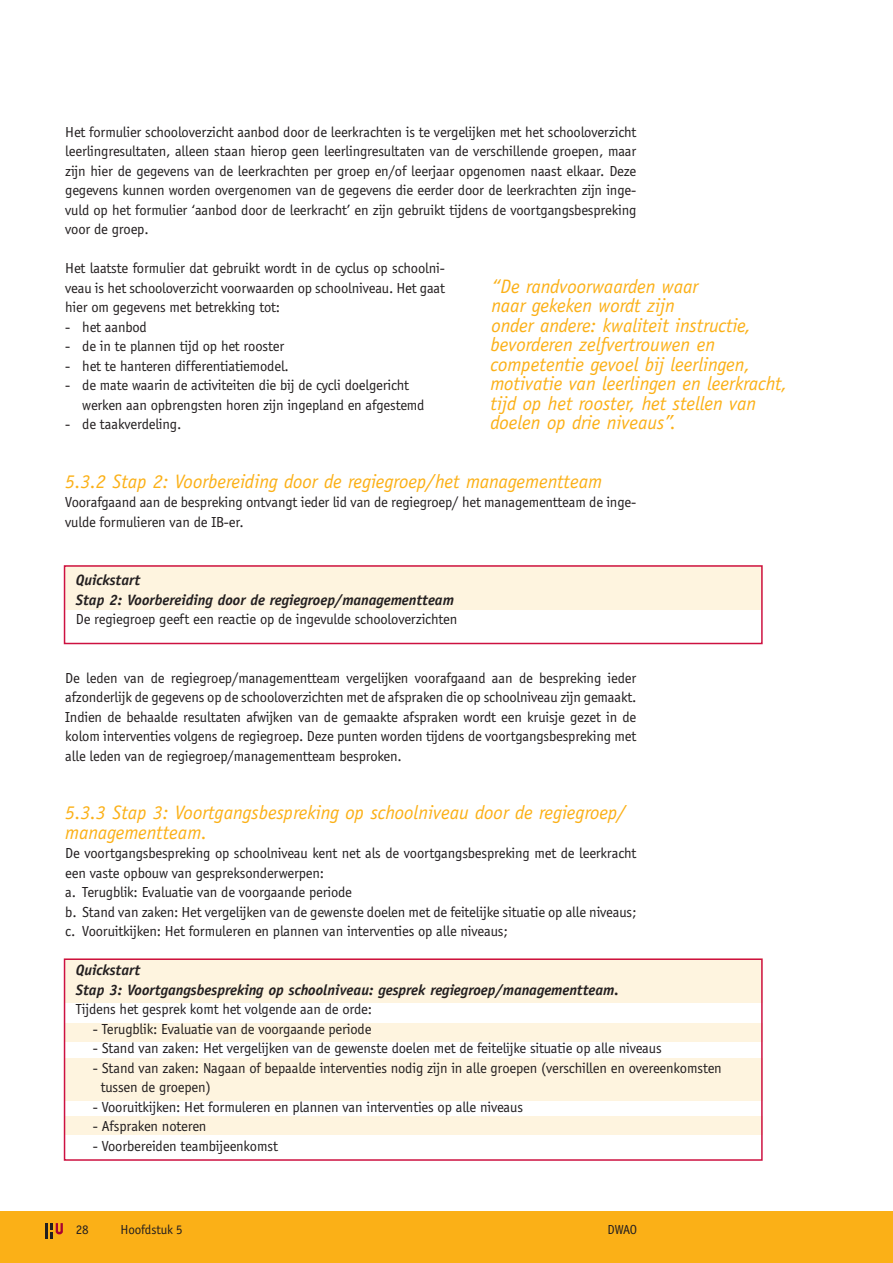
<style>
.page{position:relative;width:893px;height:1263px;background:#fff}
.page>*{position:absolute;margin:0;border:0;box-sizing:border-box;transform-origin:0 0}
.t1{font:italic 19.5px/19.5px "Officina Sans";color:#fbb017}
.t2{font:15px/19.5px "Officina Sans EF";letter-spacing:-.01em;color:#231f20}
.t3{font:italic 700 15px/19.5px "Officina Sans";color:#231f20}
.t4{font:13.5px "Officina Sans EF";letter-spacing:-.01em;color:#231f20}
</style>
<div class="page">
<div style="left:0;top:1212px;width:893px;height:51px;background:#fbb017"></div>
<hr style="left:45px;top:1223px;width:3px;height:15px;background:#231f20">
<svg style="left:50px;top:1223px;width:13px;height:15px"></svg>
<div style="left:64px;top:565px;width:699px;height:44px;background:#fef4df"></div>
<div style="left:64px;top:565px;width:699px;height:79px;border:2px solid #cd1141"></div>
<div style="left:64px;top:958px;width:699px;height:44px;background:#fef4df"></div>
<div style="left:64px;top:1023px;width:699px;height:18px;background:#fef4df"></div>
<div style="left:64px;top:1058px;width:699px;height:43px;background:#fef4df"></div>
<div style="left:64px;top:1116px;width:699px;height:19px;background:#fef4df"></div>
<div style="left:64px;top:958px;width:699px;height:203px;border:2px solid #cd1141"></div>
<p class="t2" style="left:65px;top:123px;width:573px;text-align:justify">Het formulier schooloverzicht aanbod door de leerkrachten is te vergelijken met het schooloverzicht leerlingresultaten, alleen staan hierop geen leerlingresultaten van de verschillende groepen, maar zijn hier de gegevens van de leerkrachten per groep en/of leerjaar opgenomen naast elkaar. Deze gegevens kunnen worden overgenomen van de gegevens die eerder door de leerkrachten zijn inge&shy;vuld op het formulier ‘aanbod door de leerkracht’ en zijn gebruikt tijdens de voortgangsbespreking voor de groep.</p>
<p class="t2" style="left:65px;top:260px;width:381px;text-align:justify">Het laatste formulier dat gebruikt wordt in de cyclus op schoolni&shy;veau is het schooloverzicht voorwaarden op schoolniveau. Het gaat hier om gegevens met betrekking tot:</p>
<p class="t2" style="left:65px;top:318px;width:83px">- het aanbod</p>
<p class="t2" style="left:65px;top:338px;width:221px">- de in te plannen tijd op het rooster</p>
<p class="t2" style="left:65px;top:357px;width:225px">- het te hanteren differentiatiemodel.</p>
<p class="t2" style="left:82px;top:377px;width:344px;text-indent:-17px">- de mate waarin de activiteiten die bij de cycli doelgericht werken aan opbrengsten horen zijn ingepland en afgestemd</p>
<p class="t2" style="left:65px;top:416px;width:118px">- de taakverdeling.</p>
<p class="t1" style="left:490px;top:278px;width:298px">“De randvoorwaarden waar<br>naar gekeken wordt zijn<br>onder andere: kwaliteit instructie, bevorderen zelfvertrouwen en competentie gevoel bij leerlingen, motivatie van leerlingen en leerkracht, tijd op het rooster, het stellen van doelen op drie niveaus”.</p>
<h1 class="t1" style="left:65px;top:473px;width:538px">5.3.2 Stap 2: Voorbereiding door de regiegroep/het managementteam</h1>
<p class="t2" style="left:65px;top:494px;width:572px">Voorafgaand aan de bespreking ontvangt ieder lid van de regiegroep/ het managementteam de inge&shy;vulde formulieren van de IB-er.</p>
<p class="t3" style="left:76px;top:571px;width:380px">Quickstart<br>Stap 2: Voorbereiding door de regiegroep/managementteam</p>
<p class="t2" style="left:76px;top:611px;width:383px">De regiegroep geeft een reactie op de ingevulde schooloverzichten</p>
<p class="t2" style="left:65px;top:669px;width:573px;text-align:justify">De leden van de regiegroep/managementteam vergelijken voorafgaand aan de bespreking ieder afzonderlijk de gegevens op de schooloverzichten met de afspraken die op schoolniveau zijn gemaakt.<br>Indien de behaalde resultaten afwijken van de gemaakte afspraken wordt een kruisje gezet in de kolom interventies volgens de regiegroep. Deze punten worden tijdens de voortgangsbespreking met alle leden van de regiegroep/managementteam besproken.</p>
<h1 class="t1" style="left:65px;top:804px;width:562px">5.3.3 Stap 3: Voortgangsbespreking op schoolniveau door de regiegroep/ managementteam.</h1>
<p class="t2" style="left:65px;top:845px;width:573px">De voortgangsbespreking op schoolniveau kent net als de voortgangsbespreking met de leerkracht een vaste opbouw van gespreksonderwerpen:<br>a. Terugblik: Evaluatie van de voorgaande periode<br>b. Stand van zaken: Het vergelijken van de gewenste doelen met de feitelijke situatie op alle niveaus; c. Vooruitkijken: Het formuleren en plannen van interventies op alle niveaus;</p>
<p class="t3" style="left:76px;top:961px;width:545px">Quickstart<br>Stap 3: Voortgangsbespreking op schoolniveau: gesprek regiegroep/managementteam.</p>
<p class="t2" style="left:76px;top:1001px;width:298px">Tijdens het gesprek komt het volgende aan de orde:</p>
<p class="t2" style="left:93px;top:1020px;width:280px">- Terugblik: Evaluatie van de voorgaande periode</p>
<p class="t2" style="left:93px;top:1040px;width:570px">- Stand van zaken: Het vergelijken van de gewenste doelen met de feitelijke situatie op alle niveaus</p>
<p class="t2" style="left:101px;top:1059px;width:623px;text-indent:-8px">- Stand van zaken: Nagaan of bepaalde interventies nodig zijn in alle groepen (verschillen en overeenkomsten tussen de groepen)</p>
<p class="t2" style="left:93px;top:1098px;width:432px">- Vooruitkijken: Het formuleren en plannen van interventies op alle niveaus</p>
<p class="t2" style="left:93px;top:1118px;width:115px">- Afspraken noteren</p>
<p class="t2" style="left:93px;top:1137px;width:187px">- Voorbereiden teambijeenkomst</p>
<p class="t4" style="left:76px;top:1224px;width:14px">28</p>
<p class="t4" style="left:121px;top:1224px;width:64px">Hoofdstuk 5</p>
<p class="t4" style="left:608px;top:1224px;width:31px">DWAO</p>
</div>
